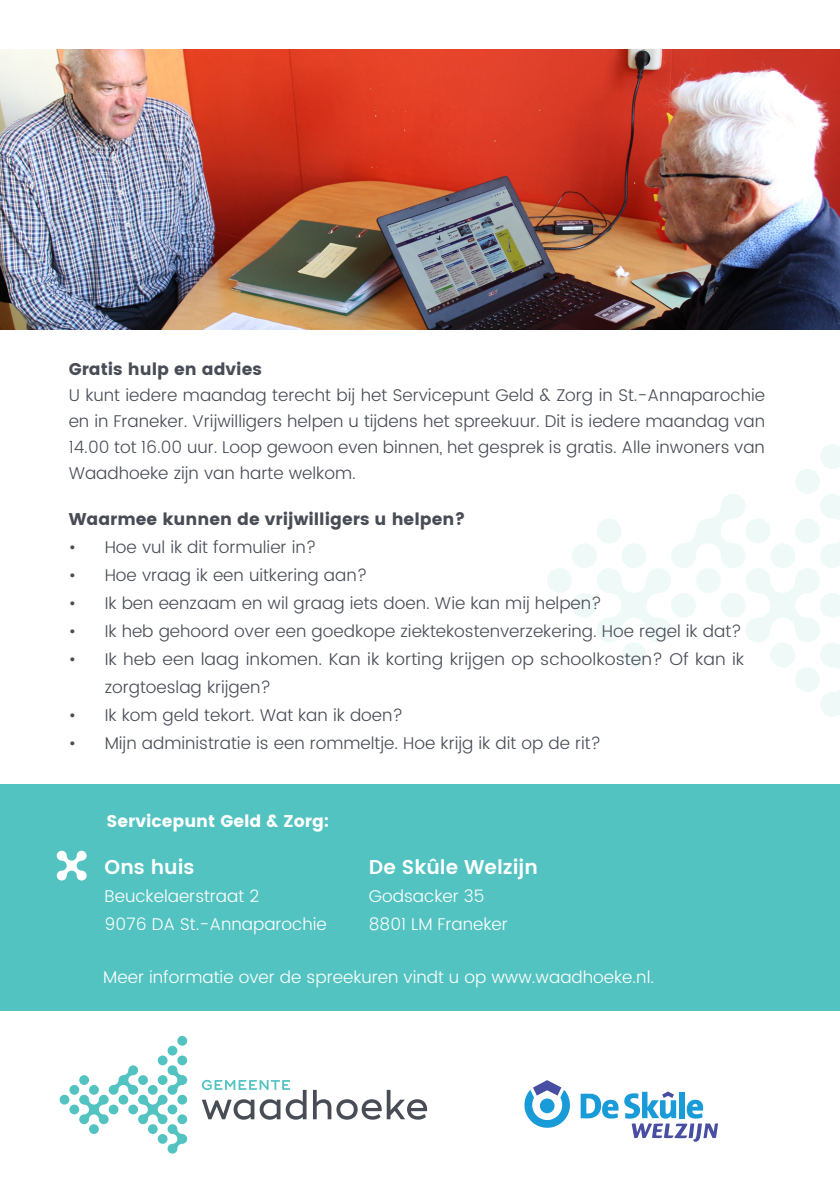
<style>
.page{position:relative;width:840px;height:1191px;background:#fff}
.page>*{position:absolute;margin:0;border:0;box-sizing:border-box;transform-origin:0 0}
.Body_tekst{font:600 20px "Poppins";color:#fff}
.Body_tekst-2{font:300 17px/26px "Poppins";color:#484c55;text-align:justify}
.Body_tekst-3{font:300 17px "Poppins";color:#fff}
.Body_tekst-4{font:700 17px "Poppins";color:#484c55}
.Body_tekst-5{font:700 17px "Poppins";color:#fff}
</style>
<div class="page">
<div style="left:0;top:784px;width:839px;height:227px;background:#53c3c1"></div>
<svg style="left:57px;top:850px;width:30px;height:30px"></svg>
<div style="left:794px;top:469px;width:25px;height:25px;background:#eef9f8;border-radius:50%"></div>
<svg style="left:820px;top:444px;width:19px;height:25px"></svg>
<div style="left:571px;top:543px;width:25px;height:25px;background:#eef9f8;border-radius:50%"></div>
<div style="left:571px;top:593px;width:25px;height:24px;background:#eef9f8;border-radius:50%"></div>
<div style="left:547px;top:568px;width:24px;height:25px;background:#eef9f8;border-radius:50%"></div>
<svg style="left:596px;top:494px;width:243px;height:223px"></svg>
<img style="left:0;top:49px;width:839px;height:280px">
<svg style="left:524px;top:1080px;width:46px;height:48px"></svg>
<div style="left:539px;top:1098px;width:15px;height:15px;background:#199bd8;border-radius:50%"></div>
<svg style="left:580px;top:1091px;width:137px;height:50px"></svg>
<div style="left:177px;top:1036px;width:10px;height:9px;background:#53c3c1;border-radius:50%"></div>
<div style="left:177px;top:1055px;width:10px;height:10px;background:#53c3c1;border-radius:50%"></div>
<div style="left:158px;top:1055px;width:9px;height:10px;background:#53c3c1;border-radius:50%"></div>
<div style="left:167px;top:1045px;width:10px;height:10px;background:#53c3c1;border-radius:50%"></div>
<div style="left:69px;top:1085px;width:10px;height:9px;background:#53c3c1;border-radius:50%"></div>
<div style="left:69px;top:1104px;width:10px;height:10px;background:#53c3c1;border-radius:50%"></div>
<div style="left:60px;top:1094px;width:9px;height:10px;background:#53c3c1;border-radius:50%"></div>
<svg style="left:79px;top:1065px;width:108px;height:88px"></svg>
<svg style="left:202px;top:1079px;width:104px;height:40px"></svg>
<svg style="left:313px;top:1089px;width:114px;height:30px"></svg>
<p class="Body_tekst-4" style="left:69px;top:359px;width:195px">Gratis hulp en advies</p>
<p class="Body_tekst-2" style="left:69px;top:382px;width:697px">U kunt iedere maandag terecht bij het Servicepunt Geld &amp; Zorg in St.-Annaparochie en in Franeker. Vrijwilligers helpen u tijdens het spreekuur. Dit is iedere maandag van 14.00 tot 16.00 uur. Loop gewoon even binnen, het gesprek is gratis. Alle inwoners van Waadhoeke zijn van harte welkom.</p>
<p class="Body_tekst-4" style="left:69px;top:509px;width:398px">Waarmee kunnen de vrijwilligers u helpen?</p>
<p class="Body_tekst-2" style="left:69px;top:535px;width:249px">• Hoe vul ik dit formulier in?</p>
<p class="Body_tekst-2" style="left:69px;top:563px;width:300px">• Hoe vraag ik een uitkering aan?</p>
<p class="Body_tekst-2" style="left:69px;top:591px;width:534px">• Ik ben eenzaam en wil graag iets doen. Wie kan mij helpen?</p>
<p class="Body_tekst-2" style="left:69px;top:619px;width:674px">• Ik heb gehoord over een goedkope ziektekostenverzekering. Hoe regel ik dat?</p>
<p class="Body_tekst-2" style="left:105px;top:646px;width:640px;line-height:28px;text-indent:-36px">• Ik heb een laag inkomen. Kan ik korting krijgen op schoolkosten? Of kan ik zorgtoeslag krijgen?</p>
<p class="Body_tekst-2" style="left:69px;top:703px;width:336px">• Ik kom geld tekort. Wat kan ik doen?</p>
<p class="Body_tekst-2" style="left:69px;top:731px;width:533px">• Mijn administratie is een rommeltje. Hoe krijg ik dit op de rit?</p>
<p class="Body_tekst-5" style="left:106px;top:811px;width:224px">Servicepunt Geld &amp; Zorg:</p>
<p class="Body_tekst" style="left:105px;top:851px;width:91px">Ons huis</p>
<p class="Body_tekst-3" style="left:105px;top:883px;width:156px">Beuckelaerstraat 2</p>
<p class="Body_tekst-3" style="left:105px;top:911px;width:224px">9076 DA St.-Annaparochie</p>
<p class="Body_tekst" style="left:369px;top:851px;width:170px">De Skûle Welzijn</p>
<p class="Body_tekst-3" style="left:369px;top:883px;width:117px">Godsacker 35</p>
<p class="Body_tekst-3" style="left:369px;top:911px;width:140px">8801 LM Franeker</p>
<p class="Body_tekst-3" style="left:103px;top:965px;width:552px">Meer informatie over de spreekuren vindt u op www.waadhoeke.nl.</p>
</div>
